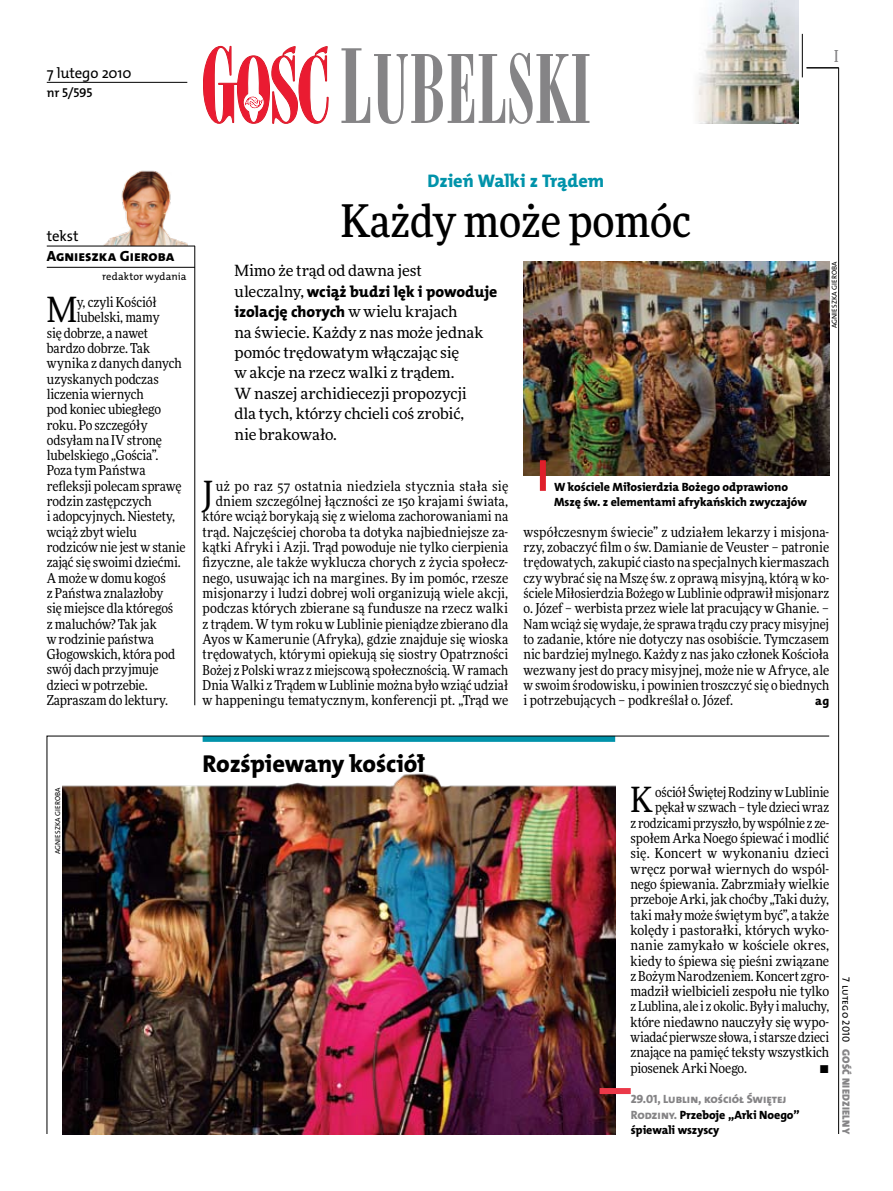
<style>
.page{position:relative;width:893px;height:1191px;background:#fff}
.page>*{position:absolute;margin:0;border:0;box-sizing:border-box;transform-origin:0 0}
.t1{font:500 45px "Freeday Narrow";color:#000}
.t2{font:34.8px "Freeday Narrow News";color:#000}
.t3{font:24.45px "The Mix HP8 Ex Bld";color:#000}
.t4{font:18.3px "The Mix HP8 Ex Bld";letter-spacing:-.01em;color:#0093aa}
.t5{font:500 16.5px "Freeday Narrow";color:#858486;scale:.9 1}
.t6{font:15.75px/20.4px "The Mix HP8 Ex Bld";color:#000}
.t7{font:15.45px/20.4px "Freeday News";letter-spacing:-.005em;color:#000}
.t8{font:14.85px "The Mix HP5 Plain";color:#000}
.t9{font:14.85px "The Mix HP8 Ex Bld";color:#000}
.t10{font:13.65px/15.3px "Freeday Narrow News";color:#000;text-align:right}
.t11{font:12.9px "The Mix HP6 Se Bld";color:#000}
.t12{font:12.3px "The Mix HP8 Ex Bld";color:#000}
.t13{font:12px/15.3px "The Mix HP8 Ex Bld";letter-spacing:-.005em;color:#000}
.t14{font:12px/15.3px "The Mix HP8 Ex Bld";letter-spacing:-.005em;color:#858486}
.t15{font:10.5px "The Mix HP5 Plain";letter-spacing:.015em;color:#000}
.t16{font:10.5px "The Mix HP9 Blk";letter-spacing:.025em;color:#858486}
.t17{font:7.2px "The Mix HP5 Plain";letter-spacing:.005em;color:#000}
.s1{font-family:"Freeday News";font-size:15.45px}
.s2{color:#000}
</style>
<div class="page">
<hr style="left:838px;top:68px;width:1px;height:1066px;background:#000">
<hr style="left:802px;top:34px;width:1px;height:43px;background:#000">
<svg style="left:47px;top:735px;width:783px;height:399px"></svg>
<hr style="left:195px;top:246px;width:1px;height:459px;background:#000">
<hr style="left:806px;top:68px;width:33px;height:1px;background:#000">
<img style="left:698px;top:0;width:100px;height:123px">
<svg style="left:203px;top:46px;width:126px;height:78px"></svg>
<svg style="left:341px;top:48px;width:248px;height:76px"></svg>
<img style="left:103px;top:170px;width:88px;height:76px">
<hr style="left:47px;top:246px;width:148px;height:1px;background:#000">
<hr style="left:47px;top:267px;width:148px;height:1px;background:#000">
<hr style="left:47px;top:82px;width:140px;height:1px;background:#000">
<img style="left:62px;top:769px;width:553px;height:365px">
<img style="left:524px;top:261px;width:305px;height:214px">
<div style="left:540px;top:460px;width:6px;height:31px;background:#df1f2a"></div>
<div style="left:600px;top:1088px;width:31px;height:6px;background:#eb3848"></div>
<p class="t8" style="left:47px;top:63px;width:86px">7 lutego 2010</p>
<p class="t11" style="left:47px;top:85px;width:47px">nr 5/595</p>
<p class="t5" style="left:834px;top:46px;width:6px">I</p>
<p class="t8" style="left:47px;top:227px;width:33px">tekst</p>
<p class="t9" style="left:47px;top:247px;width:129px">Agnieszka Gieroba</p>
<p class="t15" style="left:102px;top:270px;width:86px">redaktor wydania</p>
<h2 class="t2" style="left:47px;top:289px;width:32px">M</h2>
<p class="t10" style="left:77px;top:294px;width:81px">y, czyli Kościół</p>
<p class="t10" style="left:77px;top:310px;width:84px">lubelski, mamy</p>
<p class="t10" style="left:47px;top:325px;width:103px">się dobrze, a nawet</p>
<p class="t10" style="left:47px;top:340px;width:105px">bardzo dobrze. Tak</p>
<p class="t10" style="left:47px;top:356px;width:136px">wynika z danych danych</p>
<p class="t10" style="left:47px;top:371px;width:113px">uzyskanych podczas</p>
<p class="t10" style="left:47px;top:386px;width:98px">liczenia wiernych</p>
<p class="t10" style="left:47px;top:401px;width:116px">pod koniec ubiegłego</p>
<p class="t10" style="left:47px;top:417px;width:102px">roku. Po szczegóły</p>
<p class="t10" style="left:47px;top:432px;width:117px">odsyłam na IV stronę</p>
<p class="t10" style="left:47px;top:447px;width:113px">lubelskiego „Gościa”.</p>
<p class="t10" style="left:47px;top:463px;width:100px">Poza tym Państwa</p>
<p class="t10" style="left:47px;top:478px;width:136px">refleksji polecam sprawę</p>
<p class="t10" style="left:47px;top:493px;width:106px">rodzin zastępczych</p>
<p class="t10" style="left:47px;top:509px;width:130px">i adopcyjnych. Niestety,</p>
<p class="t10" style="left:47px;top:524px;width:92px">wciąż zbyt wielu</p>
<p class="t10" style="left:47px;top:539px;width:140px">rodziców nie jest w stanie</p>
<p class="t10" style="left:47px;top:554px;width:136px">zająć się swoimi dziećmi.</p>
<p class="t10" style="left:47px;top:570px;width:121px">A może w domu kogoś</p>
<p class="t10" style="left:47px;top:585px;width:118px">z Państwa znalazłoby</p>
<p class="t10" style="left:47px;top:600px;width:128px">się miejsce dla któregoś</p>
<p class="t10" style="left:47px;top:616px;width:112px">z maluchów? Tak jak</p>
<p class="t10" style="left:47px;top:631px;width:109px">w rodzinie państwa</p>
<p class="t10" style="left:47px;top:646px;width:130px">Głogowskich, która pod</p>
<p class="t10" style="left:47px;top:662px;width:113px">swój dach przyjmuje</p>
<p class="t10" style="left:47px;top:677px;width:103px">dzieci w potrzebie.</p>
<p class="t10" style="left:47px;top:692px;width:123px">Zapraszam do lektury.</p>
<h3 class="t4" style="left:428px;top:169px;width:178px">Dzień Walki z Trądem</h3>
<h1 class="t1" style="left:341px;top:193px;width:352px">Każdy może pomóc</h1>
<p class="t7" style="left:234px;top:260px;width:189px">Mimo że trąd od dawna jest</p>
<p class="t6" style="left:234px;top:281px;width:264px"><span class="s1">uleczalny,</span> wciąż budzi lęk i powoduje izolację chorych <span class="s1">w wielu krajach</span></p>
<p class="t7" style="left:234px;top:321px;width:251px">na świecie. Każdy z nas może jednak pomóc trędowatym włączając się<br>w akcje na rzecz walki z trądem.<br>W naszej archidiecezji propozycji dla tych, którzy chcieli coś zrobić, nie brakowało.</p>
<p class="t17" style="left:830px;top:328px;width:68px;rotate:-90deg">Agnieszka Gieroba</p>
<p class="t10" style="left:203px;top:478px;width:307px">uż po raz 57 ostatnia niedziela stycznia stała się dniem szczególnej łączności ze 150 krajami świata, które wciąż borykają się z wieloma zachorowaniami na trąd. Najczęściej choroba ta dotyka najbiedniejsze za&shy;kątki Afryki i Azji. Trąd powoduje nie tylko cierpienia fizyczne, ale także wyklucza chorych z życia społecz&shy;nego, usuwając ich na margines. By im pomóc, rzesze misjonarzy i ludzi dobrej woli organizują wiele akcji, podczas których zbierane są fundusze na rzecz walki z trądem. W tym roku w Lublinie pieniądze zbierano dla Ayos w Kamerunie (Afryka), gdzie znajduje się wioska trędowatych, którymi opiekują się siostry Opatrzności Bożej z Polski wraz zmiejscową społecznością. Wramach Dnia Walki z Trądem w Lublinie można było wziąć udział w happeningu tematycznym, konferencji pt. „Trąd we</p>
<h2 class="t2" style="left:203px;top:472px;width:13px">J</h2>
<p class="t13" style="left:554px;top:479px;width:255px">W kościele Miłosierdzia Bożego odprawiono<br>Mszę św. z elementami afrykańskich zwyczajów</p>
<p class="t10" style="left:524px;top:524px;width:307px;text-align:justify">współczesnym świecie” z udziałem lekarzy i misjona&shy;rzy, zobaczyć film o św. Damianie de Veuster – patronie trędowatych, zakupić ciasto na specjalnych kiermaszach czy wybrać się na Mszę św. z oprawą misyjną, którą w ko&shy;ściele Miłosierdzia Bożego w Lublinie odprawił misjonarz o. Józef – werbista przez wiele lat pracujący w Ghanie. – Nam wciąż się wydaje, że sprawa trądu czy pracy misyjnej to zadanie, które nie dotyczy nas osobiście. Tymczasem nic bardziej mylnego. Każdy z nas jako członek Kościoła wezwany jest do pracy misyjnej, może nie w Afryce, ale w swoim środowisku, i powinien troszczyć się o biednych i potrzebujących – podkreślał o. Józef.</p>
<p class="t12" style="left:815px;top:693px;width:15px">ag</p>
<p class="t17" style="left:53px;top:854px;width:68px;rotate:-90deg">Agnieszka Gieroba</p>
<h3 class="t3" style="left:203px;top:747px;width:225px">Rozśpiewany kościół</h3>
<h2 class="t2" style="left:630px;top:778px;width:24px">K</h2>
<p class="t10" style="left:655px;top:784px;width:176px">ościół Świętej Rodziny wLublinie</p>
<p class="t10" style="left:655px;top:799px;width:176px">pękał wszwach – tyle dzieci wraz</p>
<p class="t10" style="left:630px;top:815px;width:200px">z rodzicami przyszło, by wspólnie z ze-</p>
<p class="t10" style="left:630px;top:830px;width:200px">społem Arka Noego śpiewać i modlić</p>
<p class="t10" style="left:630px;top:845px;width:200px">się. Koncert w wykonaniu dzieci</p>
<p class="t10" style="left:630px;top:861px;width:200px">wręcz porwał wiernych do wspól-</p>
<p class="t10" style="left:630px;top:876px;width:200px">nego śpiewania. Zabrzmiały wielkie</p>
<p class="t10" style="left:630px;top:891px;width:200px">przeboje Arki, jak choćby „Taki duży,</p>
<p class="t10" style="left:630px;top:907px;width:200px">taki mały może świętym być”, a także</p>
<p class="t10" style="left:630px;top:922px;width:200px">kolędy i pastorałki, których wyko-</p>
<p class="t10" style="left:630px;top:937px;width:200px">nanie zamykało w kościele okres,</p>
<p class="t10" style="left:630px;top:953px;width:200px">kiedy to śpiewa się pieśni związane</p>
<p class="t10" style="left:630px;top:968px;width:200px">z Bożym Narodzeniem. Koncert zgro-</p>
<p class="t10" style="left:630px;top:983px;width:200px">madził wielbicieli zespołu nie tylko</p>
<p class="t10" style="left:630px;top:998px;width:200px">z Lublina, ale i z okolic. Były imaluchy,</p>
<p class="t10" style="left:630px;top:1014px;width:200px">które niedawno nauczyły się wypo-</p>
<p class="t10" style="left:630px;top:1029px;width:200px">wiadać pierwsze słowa, istarsze dzieci</p>
<p class="t10" style="left:630px;top:1044px;width:200px">znające na pamięć teksty wszystkich</p>
<p class="t10" style="left:630px;top:1060px;width:118px">piosenek Arki Noego.</p>
<p class="t10" style="left:819px;top:1060px;width:11px">•</p>
<p class="t14" style="left:631px;top:1091px;width:170px">29.01, Lublin, kościół Świętej<br>Rodziny. <span class="s2">Przeboje „Arki Noego” śpiewali wszyscy</span></p>
<p class="t15" style="left:853px;top:977px;width:66px;rotate:90deg">7 lutego 2010</p>
<p class="t16" style="left:853px;top:1049px;width:86px;rotate:90deg">Gość Niedzielny</p>
</div>
